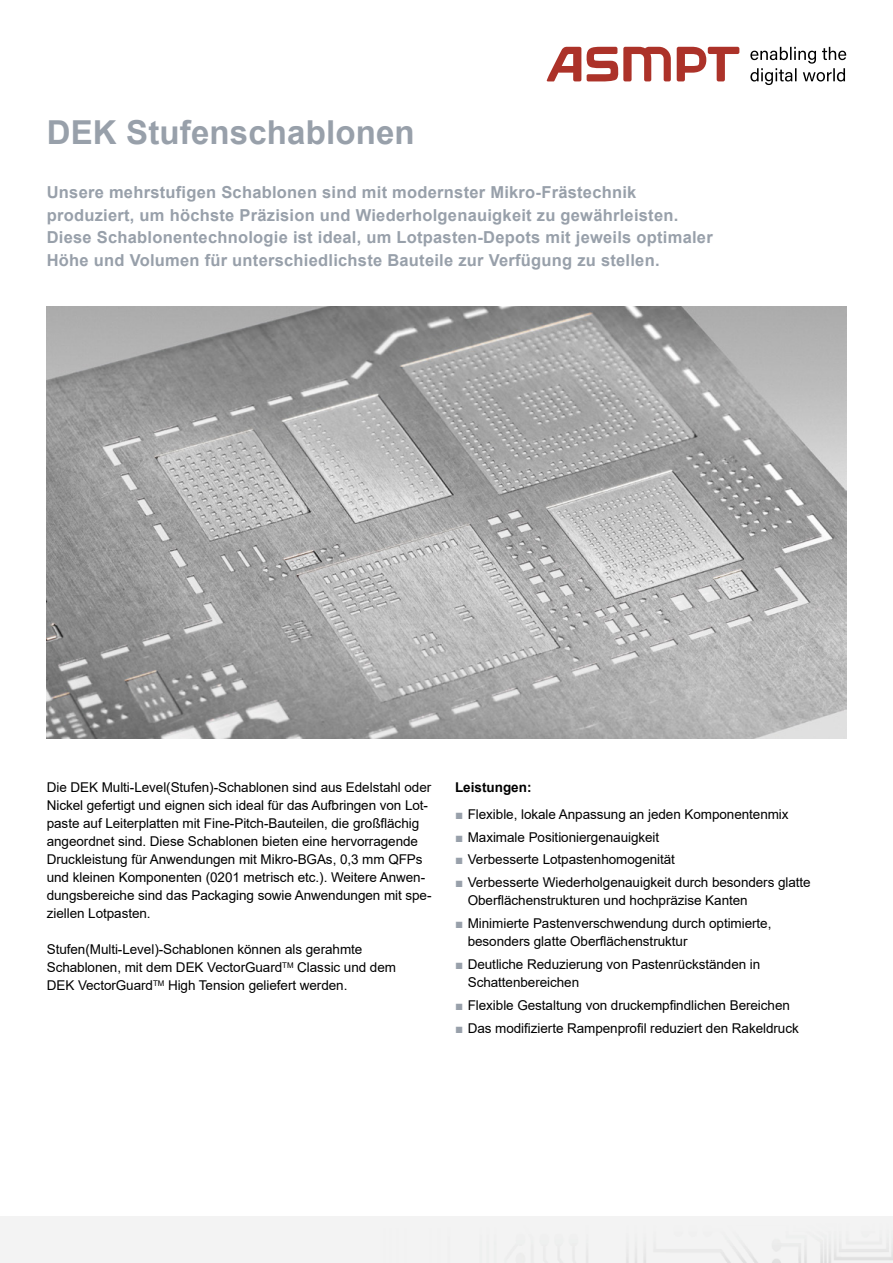
<style>
.page{position:relative;width:893px;height:1263px;background:#fff}
.page>*{position:absolute;margin:0;border:0;box-sizing:border-box;transform-origin:0 0}
.t1{font:700 33px "Arial";letter-spacing:.005em;color:#98a0aa}
.t2{font:700 16.5px/22.5px "Arial";letter-spacing:.015em;color:#98a0aa}
.t3{font:13.5px/18px "Arial";letter-spacing:-.005em;color:#000}
.t4{font:700 13.5px "Arial";color:#000}
.s1{color:#98a0aa}
</style>
<div class="page">
<img style="left:47px;top:306px;width:799px;height:432px">
<svg style="left:750px;top:47px;width:96px;height:38px"></svg>
<svg style="left:677px;top:47px;width:62px;height:34px"></svg>
<svg style="left:547px;top:47px;width:124px;height:34px"></svg>
<h1 class="t1" style="left:47px;top:109px;width:370px">DEK Stufenschablonen</h1>
<p class="t2" style="left:47px;top:181px;width:667px">Unsere mehrstufigen Schablonen sind mit modernster Mikro-Frästechnik produziert, um höchste Präzision und Wiederholgenauigkeit zu gewährleisten.<br>Diese Schablonentechnologie ist ideal, um Lotpasten-Depots mit jeweils optimaler Höhe und Volumen für unterschiedlichste Bauteile zur Verfügung zu stellen.</p>
<p class="t3" style="left:47px;top:778px;width:386px">Die DEK Multi-Level(Stufen)-Schablonen sind aus Edelstahl oder Nickel gefertigt und eignen sich ideal für das Aufbringen von Lot&shy;paste auf Leiterplatten mit Fine-Pitch-Bauteilen, die großflächig angeordnet sind. Diese Schablonen bieten eine hervorragende Druckleistung für Anwendungen mit Mikro-BGAs, 0,3 mm QFPs und kleinen Komponenten (0201 metrisch etc.). Weitere Anwen&shy;dungsbereiche sind das Packaging sowie Anwendungen mit spe&shy;ziellen Lotpasten.</p>
<p class="t3" style="left:47px;top:940px;width:351px">Stufen(Multi-Level)-Schablonen können als gerahmte<br>Schablonen, mit dem DEK VectorGuard<sup>TM</sup> Classic und dem<br>DEK VectorGuard<sup>TM</sup> High Tension geliefert werden.</p>
<p class="t4" style="left:455px;top:778px;width:78px">Leistungen:</p>
<p class="t3" style="left:455px;top:805px;width:335px"><span class="s1">■</span> Flexible, lokale Anpassung an jeden Komponentenmix</p>
<p class="t3" style="left:455px;top:828px;width:206px"><span class="s1">■</span> Maximale Positioniergenauigkeit</p>
<p class="t3" style="left:455px;top:850px;width:222px"><span class="s1">■</span> Verbesserte Lotpastenhomogenität</p>
<p class="t3" style="left:468px;top:873px;width:345px;text-indent:-13px"><span class="s1">■</span> Verbesserte Wiederholgenauigkeit durch besonders glatte<br>Oberflächenstrukturen und hochpräzise Kanten</p>
<p class="t3" style="left:468px;top:914px;width:305px;text-indent:-13px"><span class="s1">■</span> Minimierte Pastenverschwendung durch optimierte, besonders glatte Oberflächenstruktur</p>
<p class="t3" style="left:468px;top:955px;width:294px;text-indent:-13px"><span class="s1">■</span> Deutliche Reduzierung von Pastenrückständen in<br>Schattenbereichen</p>
<p class="t3" style="left:455px;top:996px;width:336px"><span class="s1">■</span> Flexible Gestaltung von druckempfindlichen Bereichen</p>
<p class="t3" style="left:455px;top:1019px;width:345px"><span class="s1">■</span> Das modifizierte Rampenprofil reduziert den Rakeldruck</p>
</div>
